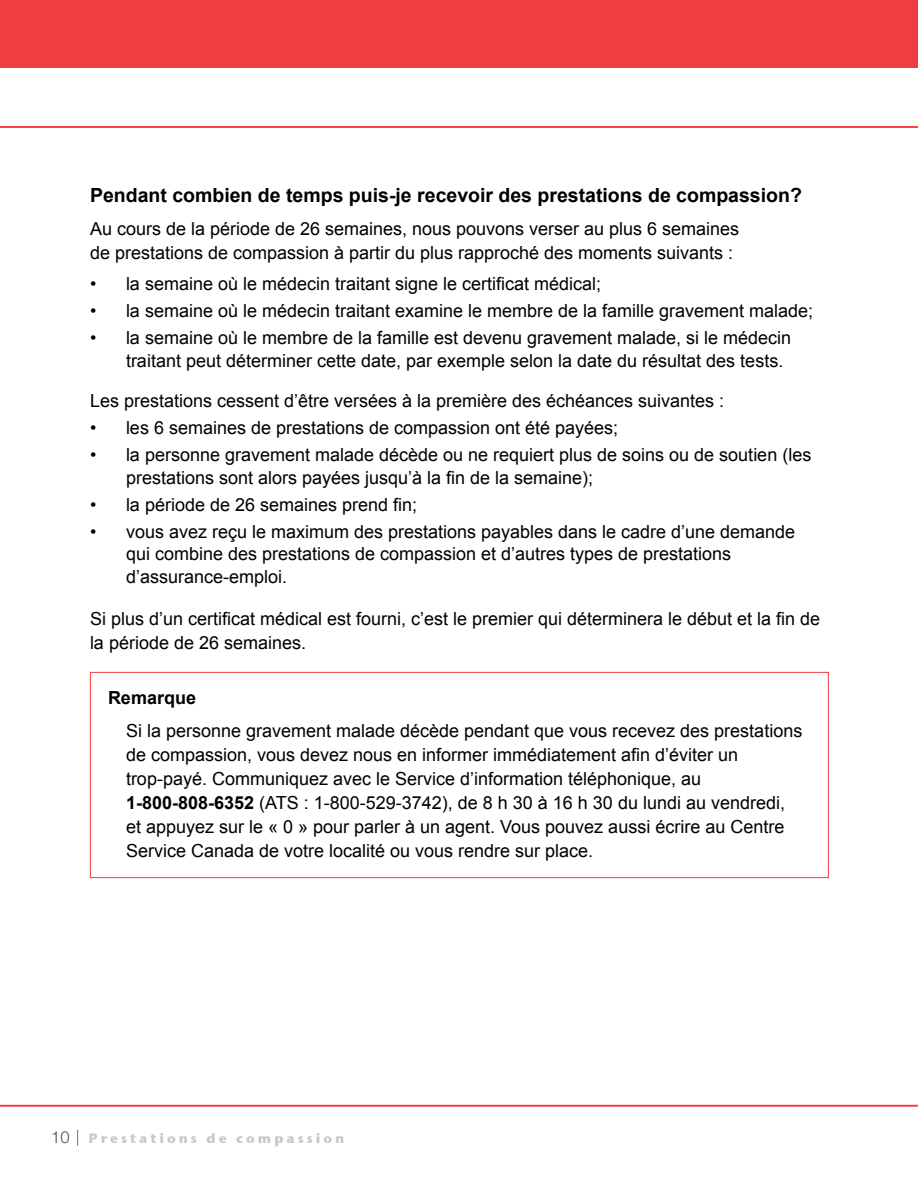
<style>
.page{position:relative;width:918px;height:1188px;background:#fff}
.page>*{position:absolute;margin:0;border:0;box-sizing:border-box;transform-origin:0 0}
.t1{font:700 19.5px "Arial";color:#000}
.t2{font:18px/24px "Arial";color:#000}
.t3{font:700 18px "Arial";color:#000}
.t4{font:700 13.5px "Stone Sans ITC";letter-spacing:.22em;color:#c6c8ca}
.s1{font-weight:700}
.s2{font-family:"Helvetica Neue";font-weight:300;font-size:16.5px;color:#4d4d4f}
</style>
<div class="page">
<hr style="left:0;top:1105px;width:918px;height:2px;background:#ef3e42">
<hr style="left:0;top:126px;width:918px;height:2px;background:#ef3e42">
<svg style="left:77px;top:1130px;width:1px;height:16px"></svg>
<div style="left:0;top:0;width:918px;height:68px;background:#ef3e42"></div>
<div style="left:90px;top:672px;width:739px;height:206px;border:1px solid #ef3e42"></div>
<p class="t1" style="left:90px;top:184px;width:713px">Pendant combien de temps puis-je recevoir des prestations de compassion?</p>
<p class="t2" style="left:90px;top:216px;width:651px">Au cours de la période de 26 semaines, nous pouvons verser au plus 6 semaines de prestations de compassion à partir du plus rapproché des moments suivants :</p>
<p class="t2" style="left:90px;top:272px;width:513px">• la semaine où le médecin traitant signe le certificat médical;</p>
<p class="t2" style="left:90px;top:299px;width:725px">• la semaine où le médecin traitant examine le membre de la famille gravement malade;</p>
<p class="t2" style="left:126px;top:327px;width:667px;line-height:22.5px;text-indent:-36px">• la semaine où le membre de la famille est devenu gravement malade, si le médecin traitant peut déterminer cette date, par exemple selon la date du résultat des tests.</p>
<p class="t2" style="left:90px;top:389px;width:636px">Les prestations cessent d’être versées à la première des échéances suivantes :</p>
<p class="t2" style="left:90px;top:416px;width:530px">• les 6 semaines de prestations de compassion ont été payées;</p>
<p class="t2" style="left:126px;top:444px;width:687px;line-height:22.5px;text-indent:-36px">• la personne gravement malade décède ou ne requiert plus de soins ou de soutien (les prestations sont alors payées jusqu’à la fin de la semaine);</p>
<p class="t2" style="left:90px;top:492px;width:329px">• la période de 26 semaines prend fin;</p>
<p class="t2" style="left:126px;top:520px;width:671px;line-height:22.5px;text-indent:-36px">• vous avez reçu le maximum des prestations payables dans le cadre d’une demande qui combine des prestations de compassion et d’autres types de prestations d’assurance-emploi.</p>
<p class="t2" style="left:90px;top:606px;width:732px">Si plus d’un certificat médical est fourni, c’est le premier qui déterminera le début et la fin de la période de 26 semaines.</p>
<p class="t3" style="left:108px;top:688px;width:90px">Remarque</p>
<p class="t2" style="left:126px;top:719px;width:678px">Si la personne gravement malade décède pendant que vous recevez des prestations de compassion, vous devez nous en informer immédiatement afin d’éviter un trop-payé. Communiquez avec le Service d’information téléphonique, au <span class="s1">1-800-808-6352</span> (ATS : 1-800-529-3742), de 8 h 30 à 16 h 30 du lundi au vendredi, et appuyez sur le « 0 » pour parler à un agent. Vous pouvez aussi écrire au Centre Service Canada de votre localité ou vous rendre sur place.</p>
<p class="t4" style="left:51px;top:1127px;width:295px"><span class="s2">10</span> Prestations de compassion</p>
</div>
